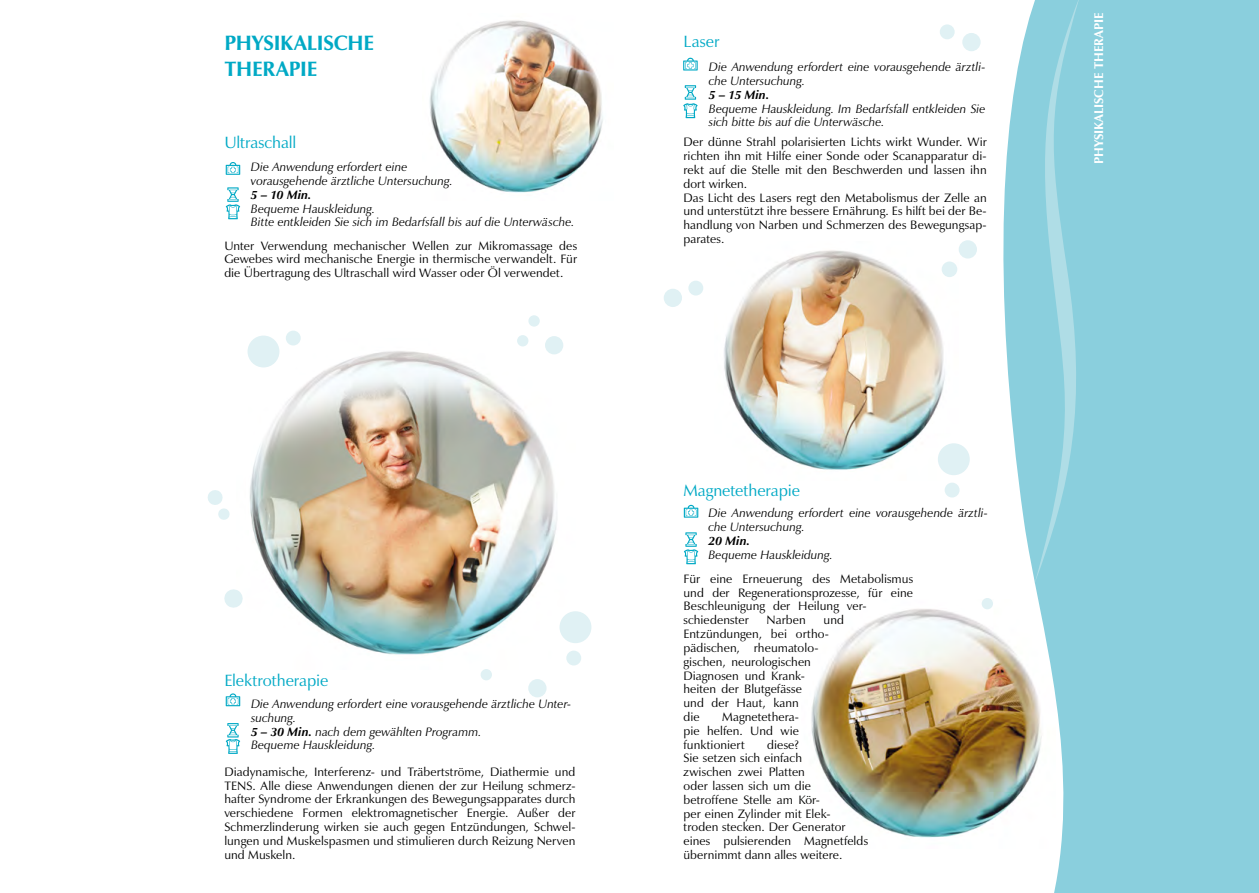
<style>
.page{position:relative;width:1259px;height:893px;background:#fff}
.page>*{position:absolute;margin:0;border:0;box-sizing:border-box;transform-origin:0 0}
.t1{font:700 21px "Zapf Humanist 601 BTCE";letter-spacing:-.01em;color:#00a9c5}
.t2{font:16.5px "Zapf Humanist 601 BTCE";letter-spacing:-.005em;color:#00a9c5}
.t3{font:700 12.75px "Zapf Humanist 601 BTCE";color:#fff}
.t4{font:12.3px/13.8px "Zapf Humanist 601 BTCE";letter-spacing:.005em;color:#000}
.t5{font:italic 12.3px/13.8px "Zapf Humanist 601 BTCE";letter-spacing:.005em;color:#000}
.t6{font:italic 700 12.3px "Zapf Humanist 601 BTCE";color:#000}
.s1{font-weight:700}
</style>
<div class="page">
<img style="left:250px;top:338px;width:325px;height:332px">
<img style="left:429px;top:20px;width:174px;height:173px">
<img style="left:811px;top:608px;width:180px;height:230px">
<img style="left:724px;top:250px;width:234px;height:225px">
<svg style="left:991px;top:0;width:268px;height:893px;background:#99d3dd"></svg>
<svg style="left:1034px;top:0;width:53px;height:584px;background:#90d1de"></svg>
<svg style="left:226px;top:693px;width:14px;height:13px"></svg>
<svg style="left:684px;top:504px;width:14px;height:14px"></svg>
<svg style="left:683px;top:57px;width:14px;height:14px"></svg>
<svg style="left:226px;top:723px;width:14px;height:31px"></svg>
<svg style="left:684px;top:532px;width:14px;height:32px"></svg>
<svg style="left:683px;top:85px;width:14px;height:33px"></svg>
<svg style="left:226px;top:162px;width:14px;height:13px"></svg>
<svg style="left:226px;top:187px;width:14px;height:32px"></svg>
<div style="left:559px;top:611px;width:32px;height:32px;background:#e0f1f4;border-radius:50%"></div>
<div style="left:938px;top:443px;width:31px;height:32px;background:#e0f1f4;border-radius:50%"></div>
<div style="left:247px;top:336px;width:32px;height:31px;background:#e0f1f4;border-radius:50%"></div>
<div style="left:566px;top:651px;width:15px;height:14px;background:#e0f1f4;border-radius:50%"></div>
<div style="left:944px;top:483px;width:15px;height:14px;background:#e0f1f4;border-radius:50%"></div>
<div style="left:286px;top:331px;width:15px;height:14px;background:#e0f1f4;border-radius:50%"></div>
<div style="left:939px;top:24px;width:15px;height:15px;background:#e0f1f4;border-radius:50%"></div>
<div style="left:480px;top:669px;width:12px;height:11px;background:#e0f1f4;border-radius:50%"></div>
<div style="left:528px;top:315px;width:12px;height:12px;background:#e0f1f4;border-radius:50%"></div>
<div style="left:517px;top:335px;width:11px;height:11px;background:#e0f1f4;border-radius:50%"></div>
<svg style="left:208px;top:490px;width:22px;height:30px"></svg>
<div style="left:528px;top:679px;width:18px;height:18px;background:#e0f1f4;border-radius:50%"></div>
<div style="left:545px;top:336px;width:18px;height:18px;background:#e0f1f4;border-radius:50%"></div>
<div style="left:962px;top:33px;width:18px;height:18px;background:#e0f1f4;border-radius:50%"></div>
<svg style="left:224px;top:589px;width:19px;height:19px"></svg>
<div style="left:941px;top:261px;width:16px;height:16px;background:#e0f1f4;border-radius:50%"></div>
<div style="left:958px;top:240px;width:19px;height:19px;background:#e0f1f4;border-radius:50%"></div>
<div style="left:688px;top:281px;width:15px;height:15px;background:#e0f1f4;border-radius:50%"></div>
<div style="left:981px;top:598px;width:12px;height:11px;background:#e0f1f4;border-radius:50%"></div>
<div style="left:664px;top:289px;width:18px;height:18px;background:#e0f1f4;border-radius:50%"></div>
<h1 class="t1" style="left:224px;top:30px;width:151px">PHYSIKALISCHE</h1>
<h2 class="t2" style="left:683px;top:31px;width:38px">Laser</h2>
<h1 class="t1" style="left:224px;top:55px;width:94px">THERAPIE</h1>
<p class="t5" style="left:709px;top:60px;width:278px">Die Anwendung erfordert eine vorausgehende ärztli&shy;che Untersuchung.</p>
<p class="t6" style="left:709px;top:87px;width:62px">5 – 15 Min.</p>
<p class="t5" style="left:709px;top:101px;width:278px">Bequeme Hauskleidung. Im Bedarfsfall entkleiden Sie sich bitte bis auf die Unterwäsche.</p>
<h2 class="t2" style="left:224px;top:132px;width:73px">Ultraschall</h2>
<p class="t5" style="left:251px;top:160px;width:203px">Die Anwendung erfordert eine vorausgehende ärztliche Untersuchung.</p>
<p class="t6" style="left:251px;top:187px;width:62px">5 – 10 Min.</p>
<p class="t5" style="left:251px;top:201px;width:325px">Bequeme Hauskleidung.<br>Bitte entkleiden Sie sich im Bedarfsfall bis auf die Unterwäsche.</p>
<p class="t4" style="left:224px;top:238px;width:354px;text-align:justify">Unter Verwendung mechanischer Wellen zur Mikromassage des Gewebes wird mechanische Energie in thermische verwandelt. Für die Übertragung des Ultraschall wird Wasser oder Öl verwendet.</p>
<h2 class="t2" style="left:224px;top:670px;width:105px">Elektrotherapie</h2>
<p class="t5" style="left:251px;top:697px;width:322px">Die Anwendung erfordert eine vorausgehende ärztliche Unter&shy;suchung.<br><span class="s1">5 – 30 Min.</span> nach dem gewählten Programm.<br>Bequeme Hauskleidung.</p>
<p class="t4" style="left:224px;top:764px;width:353px;text-align:justify">Diadynamische, Interferenz- und Träbertströme, Diathermie und TENS. Alle diese Anwendungen dienen der zur Heilung schmerz&shy;hafter Syndrome der Erkrankungen des Bewegungsapparates durch verschiedene Formen elektromagnetischer Energie. Außer der Schmerzlinderung wirken sie auch gegen Entzündungen, Schwel&shy;lungen und Muskelspasmen und stimulieren durch Reizung Nerven und Muskeln.</p>
<p class="t4" style="left:683px;top:135px;width:305px">Der dünne Strahl polarisierten Lichts wirkt Wunder. Wir richten ihn mit Hilfe einer Sonde oder Scanapparatur di&shy;rekt auf die Stelle mit den Beschwerden und lassen ihn dort wirken.<br>Das Licht des Lasers regt den Metabolismus der Zelle an und unterstützt ihre bessere Ernährung. Es hilft bei der Be&shy;handlung von Narben und Schmerzen des Bewegungsap&shy;parates.</p>
<h2 class="t2" style="left:683px;top:480px;width:118px">Magnetetherapie</h2>
<p class="t5" style="left:708px;top:506px;width:281px">Die Anwendung erfordert eine vorausgehende ärztli&shy;che Untersuchung.</p>
<p class="t6" style="left:708px;top:533px;width:43px">20 Min.</p>
<p class="t5" style="left:708px;top:547px;width:126px">Bequeme Hauskleidung.</p>
<p class="t4" style="left:683px;top:572px;width:231px">Für eine Erneuerung des Metabolismus und der Regenerationsprozesse, für eine<br>Beschleunigung der Heilung ver&shy;schiedenster</p>
<p class="t4" style="left:683px;top:613px;width:162px;text-indent:140px">und<br>Entzündungen, bei ortho&shy;pädischen, rheumatolo&shy;gischen, neurologischen<br>Diagnosen und Krank-<br>heiten der Blutgefässe<br>und der Haut, kann<br>die</p>
<p class="t4" style="left:766px;top:613px;width:41px">Narben</p>
<p class="t4" style="left:683px;top:710px;width:117px;text-align:justify;text-indent:39px">Magnetethera&shy;pie helfen. Und wie funktioniert</p>
<p class="t4" style="left:683px;top:737px;width:186px;text-indent:84px">diese?<br>Sie setzen sich einfach<br>zwischen zwei Platten<br>oder lassen sich um die betroffene Stelle am Kör-<br>per einen Zylinder mit Elek&shy;troden stecken. Der Generator eines pulsierenden Magnetfelds übernimmt dann alles weitere.</p>
<p class="t3" style="left:1090px;top:164px;width:153px;rotate:-90deg">PHYSIKALISCHE THERAPIE</p>
</div>
